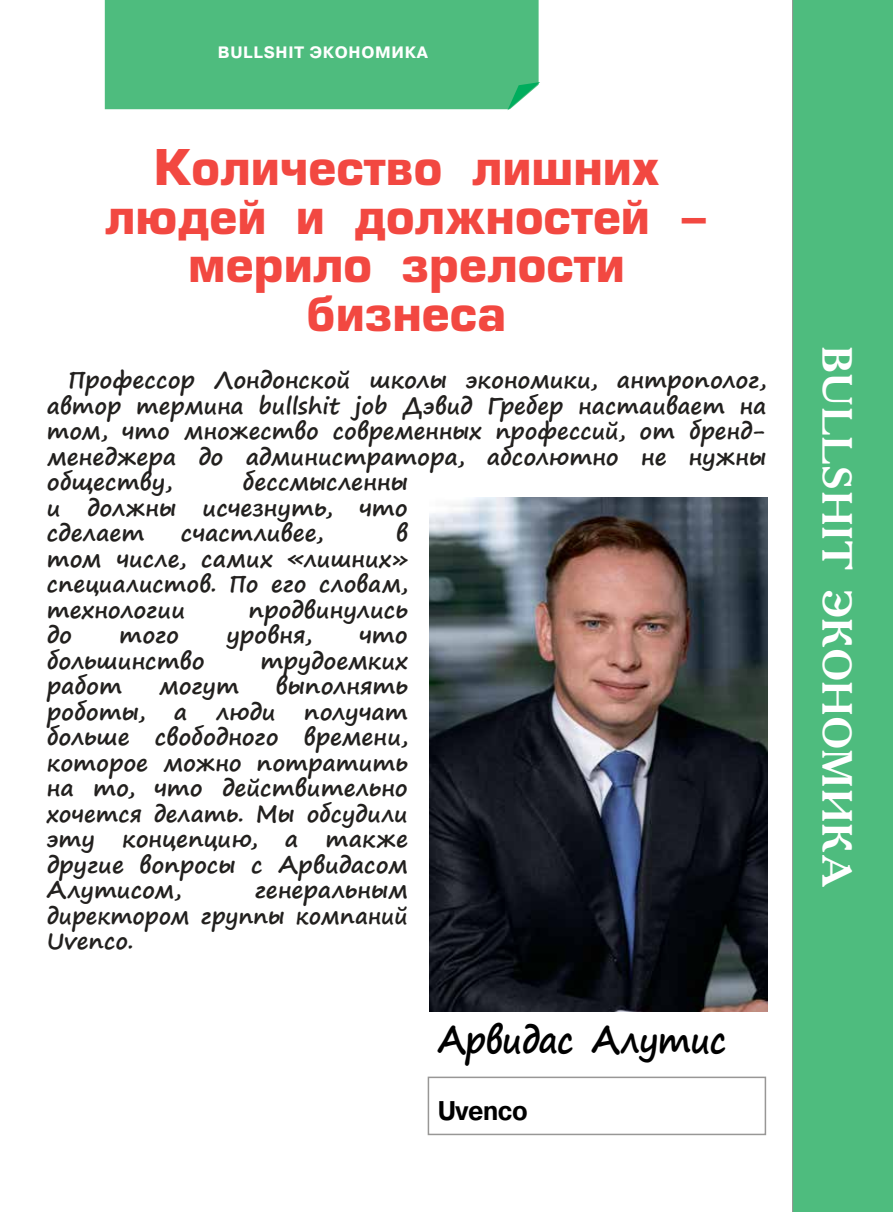
<style>
.page{position:relative;width:893px;height:1212px;background:#fff}
.page>*{position:absolute;margin:0;border:0;box-sizing:border-box;transform-origin:0 0}
.t1{font:700 48px/48.6px "Europe";color:#f24841;text-align:center}
.t2{font:700 42px "Academy C";letter-spacing:.01em;color:#fff}
.t3{font:700 36px "Segoe Print";letter-spacing:-.02em;color:#000;scale:.92 1}
.t4{font:700 27px "Pragmatica";letter-spacing:-.02em;color:#000;scale:.92 1}
.t5{font:700 22.5px/25.5px "Segoe Print";color:#22201e;text-align:justify}
.t6{font:700 16.5px "Pragmatica";letter-spacing:.04em;color:#fff}
</style>
<div class="page">
<div style="left:793px;top:0;width:100px;height:1212px;background:#4ebc7e"></div>
<div style="left:105px;top:0;width:434px;height:109px;background:#4ebc7e"></div>
<hr style="left:792px;top:0;width:1px;height:1212px;background:#989796">
<svg style="left:507px;top:82px;width:33px;height:28px"></svg>
<img style="left:429px;top:497px;width:339px;height:514px">
<div style="left:428px;top:1076px;width:338px;height:59px;border:2px solid #989796"></div>
<p class="t6" style="left:218px;top:42px;width:210px">bullshit экономика</p>
<h1 class="t1" style="left:105px;top:143px;width:605px">Количество лишних людей и должностей - мерило зрелости бизнеса</h1>
<p class="t5" style="left:47px;top:367px;width:721px;text-indent:21px">Профессор Лондонской школы экономики, антрополог, автор термина bullshit job Дэвид Гребер настаивает на том, что множество современных профессий, от бренд&shy;менеджера до администратора, абсолютно не нужны обществу,</p>
<p class="t5" style="left:47px;top:469px;width:363px;text-indent:196px">бессмысленны и должны исчезнуть, что сделает</p>
<p class="t5" style="left:47px;top:520px;width:363px;text-indent:349px">в том числе, самих «лишних» специалистов. По его словам, технологии</p>
<p class="t5" style="left:181px;top:520px;width:144px">счастливее,</p>
<p class="t5" style="left:249px;top:596px;width:160px">продвинулись</p>
<p class="t5" style="left:47px;top:622px;width:27px">до</p>
<p class="t5" style="left:119px;top:622px;width:61px">того</p>
<p class="t5" style="left:226px;top:622px;width:87px">уровня,</p>
<p class="t5" style="left:359px;top:622px;width:50px">что</p>
<p class="t5" style="left:47px;top:647px;width:159px">большинство</p>
<p class="t5" style="left:261px;top:647px;width:149px">трудоемких</p>
<p class="t5" style="left:47px;top:673px;width:77px">работ</p>
<p class="t5" style="left:159px;top:673px;width:82px">могут</p>
<p class="t5" style="left:276px;top:673px;width:133px">выполнять</p>
<p class="t5" style="left:47px;top:698px;width:100px">роботы,</p>
<p class="t5" style="left:174px;top:698px;width:15px">а</p>
<p class="t5" style="left:216px;top:698px;width:62px">люди</p>
<p class="t5" style="left:47px;top:698px;width:363px;text-indent:257px">получат больше свободного времени, которое можно потратить на то, что действительно хочется делать. Мы обсудили эту концепцию, а также другие вопросы с Арвидасом Алутисом,</p>
<p class="t5" style="left:47px;top:877px;width:363px;text-indent:208px">генеральным директором группы компаний Uvenco.</p>
<h3 class="t3" style="left:438px;top:1007px;width:315px">Арвидас Алутис</h3>
<p class="t4" style="left:438px;top:1093px;width:99px">Uvenco</p>
<h2 class="t2" style="left:864px;top:346px;width:542px;rotate:90deg">bullshit экономика</h2>
</div>
